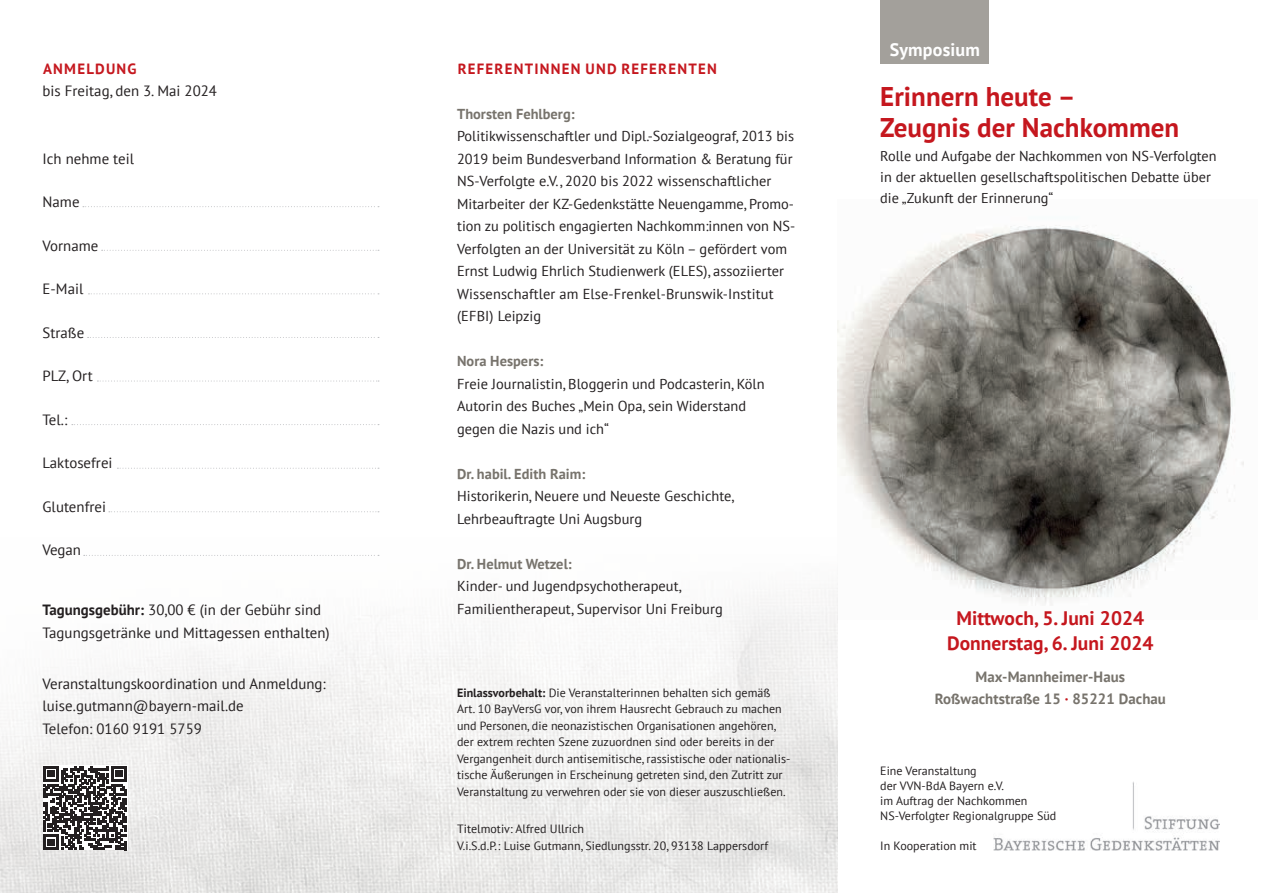
<style>
.page{position:relative;width:1263px;height:893px;background:#fff}
.page>*{position:absolute;margin:0;border:0;box-sizing:border-box;transform-origin:0 0}
.t1{font:700 27px/31.5px "PT Sans";color:#c5171e}
.t2{font:700 19.5px/25.5px "PT Sans";color:#c5171e;text-align:center}
.t3{font:700 18px "PT Sans";letter-spacing:.01em;color:#fff}
.t4{font:14.85px/22.5px "PT Sans";color:#231f20}
.t5{font:700 14.85px/22.5px "PT Sans";letter-spacing:.005em;color:#77736c;text-align:center}
.t6{font:700 14.85px "PT Sans";letter-spacing:.08em;color:#c5171e}
.t7{font:14.4px/22.5px "PT Sans";color:#231f20}
.t8{font:700 14.4px "PT Sans";color:#77736c}
.t9{font:14.25px/21px "PT Sans";color:#231f20}
.t10{font:12px/16.5px "PT Sans";color:#231f20}
.s1{font-weight:700}
.s2{color:#c5171e}
</style>
<div class="page">
<img style="left:993px;top:782px;width:226px;height:69px">
<div style="left:880px;top:0;width:109px;height:64px;background:#a3a09b"></div>
<img style="left:838px;top:225px;width:406px;height:381px">
<img style="left:0;top:555px;width:838px;height:338px">
<svg style="left:83px;top:206px;width:296px;height:1px"></svg>
<svg style="left:102px;top:250px;width:277px;height:1px"></svg>
<svg style="left:88px;top:293px;width:291px;height:1px"></svg>
<svg style="left:88px;top:337px;width:291px;height:1px"></svg>
<svg style="left:97px;top:381px;width:282px;height:1px"></svg>
<svg style="left:72px;top:424px;width:307px;height:1px"></svg>
<svg style="left:117px;top:468px;width:262px;height:1px"></svg>
<svg style="left:109px;top:511px;width:270px;height:1px"></svg>
<svg style="left:84px;top:555px;width:295px;height:1px"></svg>
<svg style="left:43px;top:766px;width:84px;height:84px"></svg>
<p class="t6" style="left:43px;top:59px;width:95px">ANMELDUNG</p>
<p class="t4" style="left:43px;top:79px;width:176px">bis Freitag, den 3. Mai 2024</p>
<p class="t4" style="left:43px;top:147px;width:93px">Ich nehme teil</p>
<p class="t4" style="left:43px;top:190px;width:39px">Name</p>
<p class="t4" style="left:43px;top:234px;width:57px">Vorname</p>
<p class="t4" style="left:43px;top:277px;width:42px">E-Mail</p>
<p class="t4" style="left:43px;top:321px;width:43px">Straße</p>
<p class="t4" style="left:43px;top:364px;width:52px">PLZ, Ort</p>
<p class="t4" style="left:43px;top:408px;width:26px">Tel.:</p>
<p class="t4" style="left:43px;top:451px;width:72px">Laktosefrei</p>
<p class="t4" style="left:43px;top:495px;width:65px">Glutenfrei</p>
<p class="t4" style="left:43px;top:538px;width:40px">Vegan</p>
<p class="t4" style="left:43px;top:598px;width:289px"><span class="s1">Tagungsgebühr:</span> 30,00 € (in der Gebühr sind<br>Tagungsgetränke und Mittagessen enthalten)</p>
<p class="t4" style="left:43px;top:672px;width:285px">Veranstaltungskoordination und Anmeldung: luise.gutmann@bayern-mail.de<br>Telefon: 0160 9191 5759</p>
<p class="t6" style="left:458px;top:59px;width:260px">REFERENTINNEN UND REFERENTEN</p>
<p class="t8" style="left:457px;top:104px;width:119px">Thorsten Fehlberg:</p>
<p class="t7" style="left:457px;top:124px;width:340px">Politikwissenschaftler und Dipl.-Sozialgeograf, 2013 bis 2019 beim Bundesverband Information &amp; Beratung für NS-Verfolgte e.V., 2020 bis 2022 wissenschaftlicher Mitarbeiter der KZ-Gedenkstätte Neuengamme, Promo&shy;tion zu politisch engagierten Nachkomm:innen von NS-Verfolgten an der Universität zu Köln – gefördert vom Ernst Ludwig Ehrlich Studienwerk (ELES), assoziierter Wissenschaftler am Else-Frenkel-Brunswik-Institut (EFBI) Leipzig</p>
<p class="t8" style="left:457px;top:351px;width:88px">Nora Hespers:</p>
<p class="t7" style="left:457px;top:372px;width:309px">Freie Journalistin, Bloggerin und Podcasterin, Köln<br>Autorin des Buches „Mein Opa, sein Widerstand gegen die Nazis und ich“</p>
<p class="t8" style="left:457px;top:464px;width:130px">Dr. habil. Edith Raim:</p>
<p class="t7" style="left:457px;top:484px;width:279px">Historikerin, Neuere und Neueste Geschichte,<br>Lehrbeauftragte Uni Augsburg</p>
<p class="t8" style="left:457px;top:554px;width:116px">Dr. Helmut Wetzel:</p>
<p class="t7" style="left:457px;top:574px;width:267px">Kinder- und Jugendpsychotherapeut,<br>Familientherapeut, Supervisor Uni Freiburg</p>
<p class="t10" style="left:457px;top:684px;width:335px"><span class="s1">Einlassvorbehalt:</span> Die Veranstalterinnen behalten sich gemäß Art. 10 BayVersG vor, von ihrem Hausrecht Gebrauch zu machen und Personen, die neonazistischen Organisationen angehören, der extrem rechten Szene zuzuordnen sind oder bereits in der Vergangenheit durch antisemitische, rassistische oder nationalis&shy;tische Äußerungen in Erscheinung getreten sind, den Zutritt zur Veranstaltung zu verwehren oder sie von dieser auszuschließen.</p>
<p class="t10" style="left:457px;top:821px;width:313px">Titelmotiv: Alfred Ullrich<br>V.i.S.d.P.: Luise Gutmann, Siedlungsstr. 20, 93138 Lappersdorf</p>
<p class="t3" style="left:890px;top:38px;width:92px">Symposium</p>
<h1 class="t1" style="left:880px;top:80px;width:301px">Erinnern heute –<br>Zeugnis der Nachkommen</h1>
<p class="t9" style="left:880px;top:145px;width:338px">Rolle und Aufgabe der Nachkommen von NS-Verfolgten in der aktuellen gesellschaftspolitischen Debatte über die „Zukunft der Erinnerung“</p>
<h2 class="t2" style="left:947px;top:605px;width:208px">Mittwoch, 5. Juni 2024<br>Donnerstag, 6. Juni 2024</h2>
<p class="t5" style="left:935px;top:665px;width:233px">Max-Mannheimer-Haus<br>Roßwachtstraße 15 <span class="s2">·</span> 85221 Dachau</p>
<p class="t10" style="left:880px;top:763px;width:178px;line-height:15px">Eine Veranstaltung<br>der VVN-BdA Bayern e.V.<br>im Auftrag der Nachkommen<br>NS-Verfolgter Regionalgruppe Süd</p>
<p class="t10" style="left:880px;top:837px;width:98px">In Kooperation mit</p>
</div>
